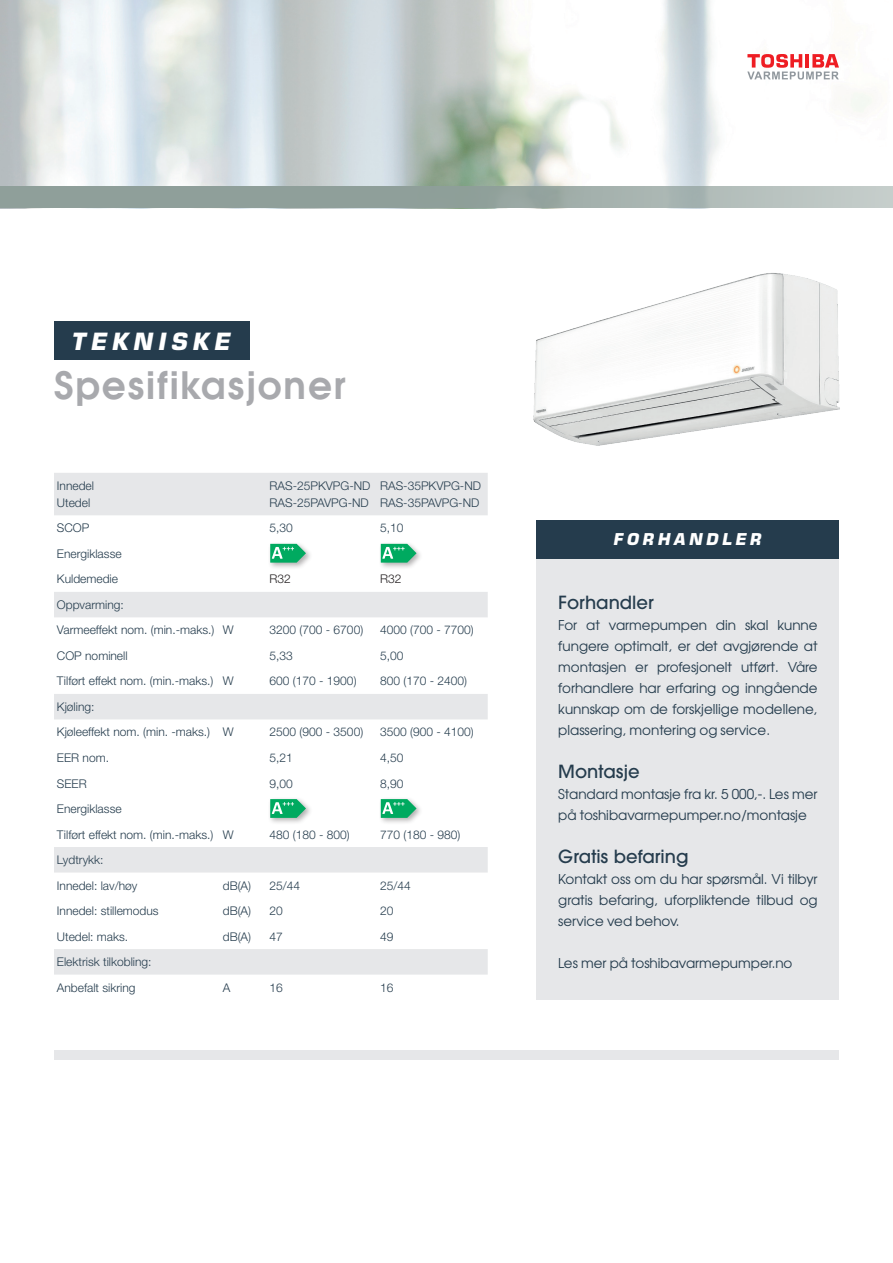
<style>
.page{position:relative;width:893px;height:1263px;background:#fff}
.page>*{position:absolute;margin:0;border:0;box-sizing:border-box;transform-origin:0 0}
.t1{font:37.5px "Avant Garde Gothic ITC Dm";letter-spacing:.05em;color:#a8a9ad}
.t2{font:italic 700 24px "Eurostile LT Std";letter-spacing:.2em;color:#fff}
.t3{font:500 18px "Avant Garde Gothic ITC";color:#253c4d}
.t4{font:italic 700 16.5px "Eurostile LT Std";letter-spacing:.2em;color:#fff}
.t5{font:13.5px/21px "Avant Garde Gothic ITC";color:#253c4d;text-align:justify}
.t6{font:300 12px "Helvetica Neue LT Pro";color:#253c4d}
.t7{font:300 12px "Helvetica Neue LT Pro";color:#231f20}
</style>
<div class="page">
<img style="left:0;top:0;width:874px;height:186px">
<svg style="left:0;top:186px;width:893px;height:22px;background:#9caaa6"></svg>
<div style="left:54px;top:322px;width:195px;height:38px;background:#253c4d"></div>
<svg style="left:747px;top:54px;width:92px;height:26px"></svg>
<div style="left:537px;top:558px;width:302px;height:442px;background:#e6e7e9"></div>
<div style="left:54px;top:1050px;width:785px;height:10px;background:#e6e7e9"></div>
<div style="left:537px;top:520px;width:302px;height:38px;background:#253c4d"></div>
<img style="left:533px;top:273px;width:307px;height:173px">
<svg style="left:54px;top:473px;width:434px;height:501px"></svg>
<p class="t2" style="left:72px;top:326px;width:160px">TEKNISKE</p>
<p class="t1" style="left:54px;top:361px;width:293px">Spesifikasjoner</p>
<p class="t6" style="left:57px;top:478px;width:39px">Innedel</p>
<p class="t6" style="left:57px;top:495px;width:35px">Utedel</p>
<p class="t6" style="left:270px;top:478px;width:102px">RAS-25PKVPG-ND</p>
<p class="t6" style="left:270px;top:495px;width:101px">RAS-25PAVPG-ND</p>
<p class="t6" style="left:380px;top:478px;width:102px">RAS-35PKVPG-ND</p>
<p class="t6" style="left:380px;top:495px;width:101px">RAS-35PAVPG-ND</p>
<p class="t6" style="left:57px;top:521px;width:34px">SCOP</p>
<p class="t6" style="left:270px;top:521px;width:25px">5,30</p>
<p class="t6" style="left:380px;top:521px;width:25px">5,10</p>
<p class="t6" style="left:57px;top:546px;width:66px">Energiklasse</p>
<p class="t6" style="left:57px;top:572px;width:63px">Kuldemedie</p>
<p class="t7" style="left:270px;top:572px;width:23px">R32</p>
<p class="t7" style="left:380px;top:572px;width:23px">R32</p>
<p class="t6" style="left:57px;top:597px;width:68px">Oppvarming:</p>
<p class="t6" style="left:57px;top:623px;width:159px">Varmeeffekt nom. (min.-maks.)</p>
<p class="t6" style="left:223px;top:623px;width:12px">W</p>
<p class="t6" style="left:270px;top:623px;width:95px">3200 (700 - 6700)</p>
<p class="t6" style="left:380px;top:623px;width:95px">4000 (700 - 7700)</p>
<p class="t6" style="left:57px;top:648px;width:72px">COP nominell</p>
<p class="t6" style="left:270px;top:648px;width:25px">5,33</p>
<p class="t6" style="left:380px;top:648px;width:25px">5,00</p>
<p class="t6" style="left:57px;top:674px;width:158px">Tilført effekt nom. (min.-maks.)</p>
<p class="t6" style="left:223px;top:674px;width:12px">W</p>
<p class="t6" style="left:270px;top:674px;width:88px">600 (170 - 1900)</p>
<p class="t6" style="left:380px;top:674px;width:88px">800 (170 - 2400)</p>
<p class="t6" style="left:57px;top:699px;width:39px">Kjøling:</p>
<p class="t6" style="left:57px;top:725px;width:155px">Kjøleeffekt nom. (min. -maks.)</p>
<p class="t6" style="left:223px;top:725px;width:12px">W</p>
<p class="t6" style="left:270px;top:725px;width:95px">2500 (900 - 3500)</p>
<p class="t6" style="left:380px;top:725px;width:95px">3500 (900 - 4100)</p>
<p class="t6" style="left:57px;top:750px;width:54px">EER nom.</p>
<p class="t6" style="left:270px;top:750px;width:25px">5,21</p>
<p class="t6" style="left:380px;top:750px;width:25px">4,50</p>
<p class="t6" style="left:57px;top:776px;width:31px">SEER</p>
<p class="t6" style="left:270px;top:776px;width:25px">9,00</p>
<p class="t6" style="left:380px;top:776px;width:25px">8,90</p>
<p class="t6" style="left:57px;top:801px;width:66px">Energiklasse</p>
<p class="t6" style="left:57px;top:827px;width:158px">Tilført effekt nom. (min.-maks.)</p>
<p class="t6" style="left:223px;top:827px;width:12px">W</p>
<p class="t6" style="left:270px;top:827px;width:82px">480 (180 - 800)</p>
<p class="t6" style="left:380px;top:827px;width:82px">770 (180 - 980)</p>
<p class="t6" style="left:57px;top:852px;width:48px">Lydtrykk:</p>
<p class="t6" style="left:57px;top:878px;width:82px">Innedel: lav/høy</p>
<p class="t6" style="left:223px;top:878px;width:30px">dB(A)</p>
<p class="t6" style="left:270px;top:878px;width:32px">25/44</p>
<p class="t6" style="left:380px;top:878px;width:32px">25/44</p>
<p class="t6" style="left:57px;top:903px;width:103px">Innedel: stillemodus</p>
<p class="t6" style="left:223px;top:903px;width:30px">dB(A)</p>
<p class="t6" style="left:270px;top:903px;width:15px">20</p>
<p class="t6" style="left:380px;top:903px;width:15px">20</p>
<p class="t6" style="left:57px;top:929px;width:73px">Utedel: maks.</p>
<p class="t6" style="left:223px;top:929px;width:30px">dB(A)</p>
<p class="t6" style="left:270px;top:929px;width:15px">47</p>
<p class="t6" style="left:380px;top:929px;width:15px">49</p>
<p class="t6" style="left:57px;top:954px;width:96px">Elektrisk tilkobling:</p>
<p class="t6" style="left:57px;top:980px;width:80px">Anbefalt sikring</p>
<p class="t6" style="left:223px;top:980px;width:9px">A</p>
<p class="t6" style="left:270px;top:980px;width:15px">16</p>
<p class="t6" style="left:380px;top:980px;width:15px">16</p>
<p class="t4" style="left:614px;top:529px;width:150px">FORHANDLER</p>
<p class="t3" style="left:558px;top:591px;width:97px">Forhandler</p>
<p class="t5" style="left:558px;top:615px;width:261px">For at varmepumpen din skal kunne fungere optimalt, er det avgjørende at montasjen er profesjonelt utført. Våre forhandlere har erfaring og inngående kunnskap om de forskjellige modellene, plassering, montering og service.</p>
<p class="t3" style="left:558px;top:760px;width:83px">Montasje</p>
<p class="t5" style="left:558px;top:783px;width:261px">Standard montasje fra kr. 5 000,-. Les mer på toshibavarmepumper.no/montasje</p>
<p class="t3" style="left:558px;top:844px;width:132px">Gratis befaring</p>
<p class="t5" style="left:558px;top:868px;width:261px">Kontakt oss om du har spørsmål. Vi tilbyr gratis befaring, uforpliktende tilbud og service ved behov.</p>
<p class="t5" style="left:558px;top:952px;width:236px">Les mer på toshibavarmepumper.no</p>
</div>
